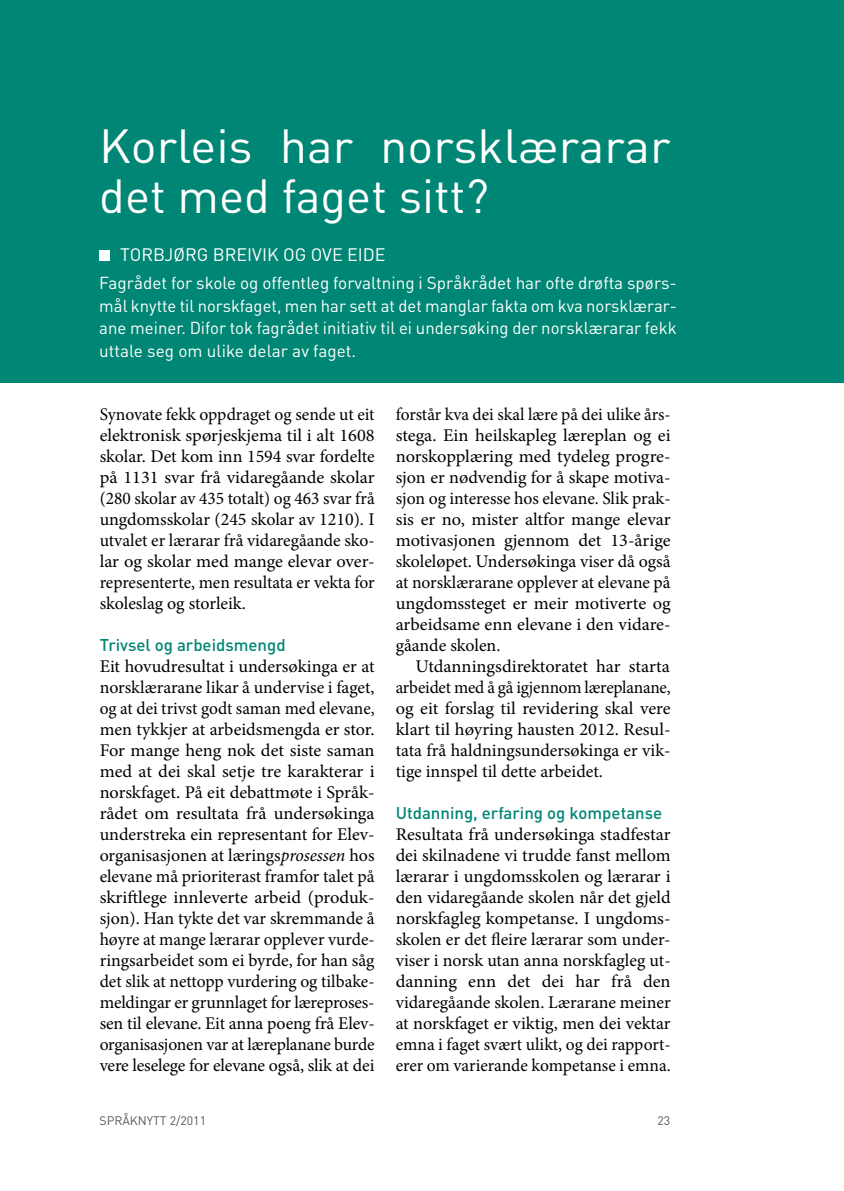
<style>
.page{position:relative;width:844px;height:1191px;background:#fff}
.page>*{position:absolute;margin:0;border:0;box-sizing:border-box;transform-origin:0 0}
.t1{font:47.25px/50.8px "DIN";color:#fff}
.t2{font:17.85px/21px "Minion Pro";letter-spacing:-.005em;color:#000;text-align:justify}
.t3{font:17.85px "DIN";color:#fff}
.t4{font:17.15px/22.8px "DIN";color:#fff;text-align:justify}
.t5{font:500 16.8px "DIN";color:#008674}
.t6{font:12.25px "DIN";color:#58585a}
.s1{font-style:italic}
</style>
<div class="page">
<div style="left:0;top:0;width:843px;height:382px;background:#008674"></div>
<div style="left:99px;top:250px;width:11px;height:11px;background:#fff"></div>
<h1 class="t1" style="left:99px;top:119px;width:572px">Korleis har norsklærarar det med faget sitt?</h1>
<p class="t3" style="left:120px;top:244px;width:267px">TORBJØRG BREIVI K OG OVE EIDE</p>
<p class="t4" style="left:99px;top:271px;width:579px">Fagrådet for skole og offentleg forvaltning i Språkrådet har ofte drøfta spørs&shy;mål knytte til norskfaget, men har sett at det manglar fakta om kva norsklærar&shy;ane meiner. Difor tok fagrådet initiativ til ei undersøking der norsklærarar fekk uttale seg om ulike delar av faget.</p>
<p class="t2" style="left:100px;top:404px;width:276px">Synovate fekk oppdraget og sende ut eit elektronisk spørjeskjema til i alt 1608 skolar. Det kom inn 1594 svar fordelte på 1131 svar frå vidaregåande skolar (280 skolar av 435 totalt) og 463 svar frå ungdomsskolar (245 skolar av 1210). I utvalet er lærarar frå vidaregåande sko&shy;lar og skolar med mange elevar over&shy;representerte, men resultata er vekta for skoleslag og storleik.</p>
<p class="t5" style="left:100px;top:634px;width:187px">Trivsel og arbeidsmengd</p>
<p class="t2" style="left:100px;top:656px;width:276px">Eit hovudresultat i undersøkinga er at norsklærarane likar å undervise i faget, og at dei trivst godt saman med elevane, men tykkjer at arbeidsmengda er stor.<br>For mange heng nok det siste saman med at dei skal setje tre karakterar i norskfaget. På eit debattmøte i Språk&shy;rådet om resultata frå undersøkinga understreka ein representant for Elev&shy;organisasjonen at lærings<span class="s1">prosessen</span> hos elevane må prioriterast framfor talet på skriftlege innleverte arbeid (produk&shy;sjon). Han tykte det var skremmande å høyre at mange lærarar opplever vurde&shy;ringsarbeidet som ei byrde, for han såg det slik at nettopp vurdering og tilbake&shy;meldingar er grunnlaget for læreproses&shy;sen til elevane. Eit anna poeng frå Elev&shy;organisasjonen var at læreplanane burde vere leselege for elevane også, slik at dei</p>
<p class="t2" style="left:395px;top:404px;width:276px">forstår kva dei skal lære på dei ulike års&shy;stega. Ein heilskapleg læreplan og ei norskopplæring med tydeleg progre&shy;sjon er nødvendig for å skape motiva&shy;sjon og interesse hos elevane. Slik prak&shy;sis er no, mister altfor mange elevar motivasjonen gjennom det 13-årige skoleløpet. Undersøkinga viser då også at norsklærarane opplever at elevane på ungdomssteget er meir motiverte og arbeidsame enn elevane i den vidare&shy;gåande skolen.</p>
<p class="t2" style="left:395px;top:656px;width:276px;text-indent:20px">Utdanningsdirektoratet har starta arbeidet med å gå igjennom læreplanane, og eit forslag til revidering skal vere klart til høyring hausten 2012. Resul&shy;tata frå haldningsundersøkinga er vik&shy;tige innspel til dette arbeidet.</p>
<p class="t5" style="left:395px;top:802px;width:268px">Utdanning, erfaring og kompetanse</p>
<p class="t2" style="left:395px;top:824px;width:276px">Resultata frå undersøkinga stadfestar dei skilnadene vi trudde fanst mellom lærarar i ungdomsskolen og lærarar i den vidaregåande skolen når det gjeld norskfagleg kompetanse. I ungdoms&shy;skolen er det fleire lærarar som under&shy;viser i norsk utan anna norskfagleg ut&shy;danning enn det dei har frå den vidaregåande skolen. Lærarane meiner at norskfaget er viktig, men dei vektar emna i faget svært ulikt, og dei rapport&shy;erer om varierande kompetanse i emna.</p>
<p class="t6" style="left:99px;top:1112px;width:108px">SPRÅKNYTT 2/2011</p>
<p class="t6" style="left:657px;top:1112px;width:14px">23</p>
</div>
